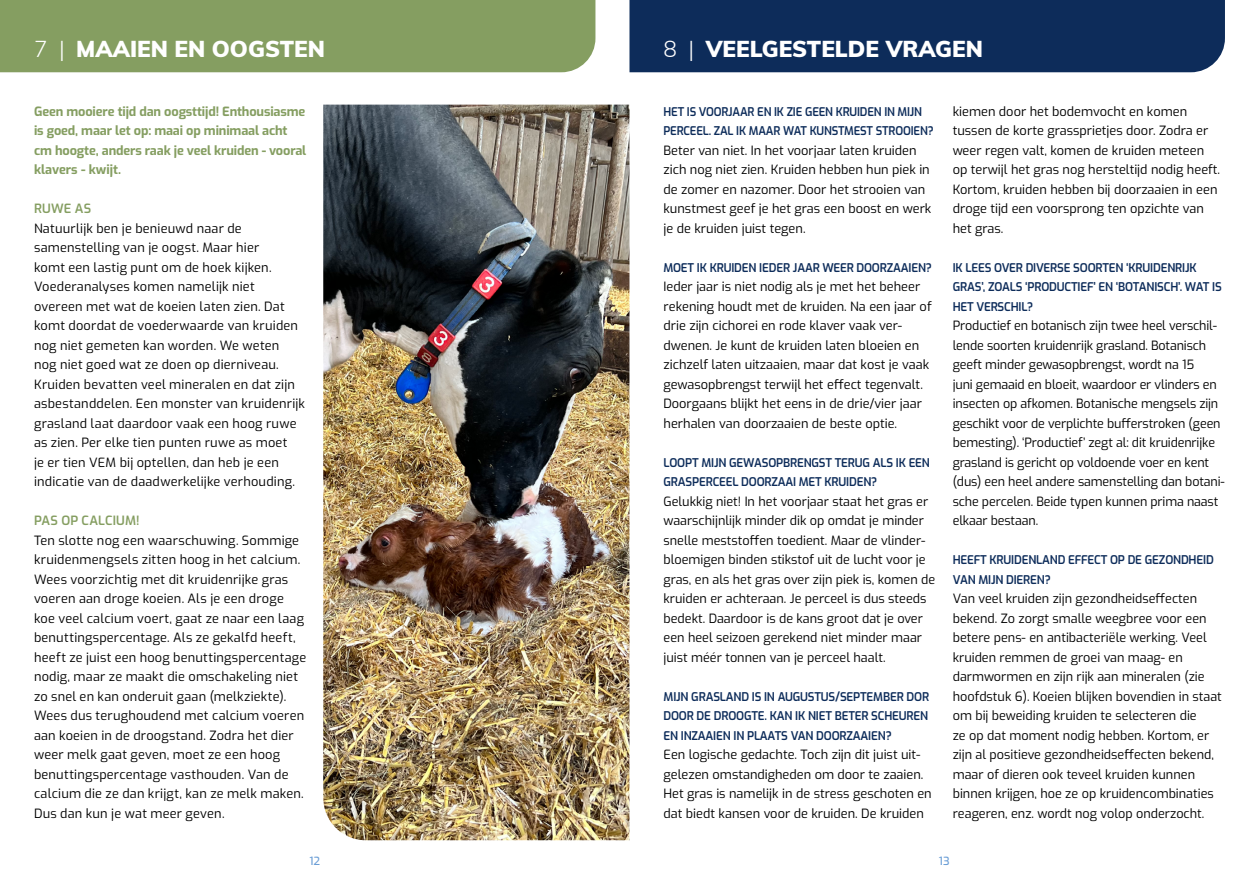
<style>
.page{position:relative;width:1259px;height:893px;background:#fff}
.page>*{position:absolute;margin:0;border:0;box-sizing:border-box;transform-origin:0 0}
.t1{font:900 22.5px "Muli";color:#fff}
.t2{font:12.75px/19.5px "Exo";color:#000}
.t3{font:700 12.75px/19.5px "Exo";letter-spacing:-.01em;color:#859e61}
.t4{font:600 12.75px "Exo";letter-spacing:.015em;color:#859e61}
.t5{font:600 12px/19.5px "Exo";letter-spacing:-.015em;color:#0d2c5a;scale:.96 1}
.t6{font:600 12px/19.5px "Exo";letter-spacing:-.015em;color:#0d2c5a;scale:.94 1}
.t7{font:500 11.25px "Exo";color:#6b9ed6}
.s1{font-weight:300}
</style>
<div class="page">
<div style="left:629px;top:0;width:596px;height:72px;background:#0d2c5a"></div>
<img style="left:323px;top:105px;width:306px;height:735px">
<div style="left:0;top:0;width:595px;height:72px;background:#859e61"></div>
<h1 class="t1" style="left:34px;top:32px;width:292px"><span class="s1">7 |</span> MAAIEN EN OOGSTEN</h1>
<p class="t3" style="left:34px;top:101px;width:274px">Geen mooiere tijd dan oogsttijd! Enthousiasme is goed, maar let op: maai op minimaal acht cm hoogte, anders raak je veel kruiden - vooral klavers - kwijt.</p>
<p class="t4" style="left:34px;top:199px;width:59px">RUWE AS</p>
<p class="t2" style="left:34px;top:218px;width:272px">Natuurlijk ben je benieuwd naar de samenstelling van je oogst. Maar hier<br>komt een lastig punt om de hoek kijken.<br>Voederanalyses komen namelijk niet overeen met wat de koeien laten zien. Dat komt doordat de voederwaarde van kruiden nog niet gemeten kan worden. We weten nog niet goed wat ze doen op dierniveau.<br>Kruiden bevatten veel mineralen en dat zijn asbestanddelen. Een monster van kruidenrijk grasland laat daardoor vaak een hoog ruwe as zien. Per elke tien punten ruwe as moet<br>je er tien VEM bij optellen, dan heb je een indicatie van de daadwerkelijke verhouding.</p>
<p class="t4" style="left:34px;top:511px;width:107px">PAS OP CALCIUM!</p>
<p class="t2" style="left:34px;top:530px;width:274px">Ten slotte nog een waarschuwing. Sommige kruidenmengsels zitten hoog in het calcium.<br>Wees voorzichtig met dit kruidenrijke gras voeren aan droge koeien. Als je een droge koe veel calcium voert, gaat ze naar een laag benuttingspercentage. Als ze gekalfd heeft, heeft ze juist een hoog benuttingspercentage nodig, maar ze maakt die omschakeling niet zo snel en kan onderuit gaan (melkziekte).<br>Wees dus terughoudend met calcium voeren aan koeien in de droogstand. Zodra het dier weer melk gaat geven, moet ze een hoog benuttingspercentage vasthouden. Van de calcium die ze dan krijgt, kan ze melk maken.<br>Dus dan kun je wat meer geven.</p>
<h1 class="t1" style="left:663px;top:32px;width:321px"><span class="s1">8 |</span> VEELGESTELDE VRAGEN</h1>
<p class="t6" style="left:663px;top:101px;width:289px">HET IS VOORJAAR EN IK ZIE GEEN KRUIDEN IN MIJN<br>PERCEEL. ZAL IK MAAR WAT KUNSTMEST STROOIEN?</p>
<p class="t2" style="left:663px;top:140px;width:269px">Beter van niet. In het voorjaar laten kruiden zich nog niet zien. Kruiden hebben hun piek in de zomer en nazomer. Door het strooien van kunstmest geef je het gras een boost en werk je de kruiden juist tegen.</p>
<p class="t5" style="left:663px;top:257px;width:281px">MOET IK KRUIDEN IEDER JAAR WEER DOORZAAIEN?</p>
<p class="t2" style="left:663px;top:276px;width:270px">Ieder jaar is niet nodig als je met het beheer rekening houdt met de kruiden. Na een jaar of drie zijn cichorei en rode klaver vaak ver&shy;dwenen. Je kunt de kruiden laten bloeien en zichzelf laten uitzaaien, maar dat kost je vaak gewasopbrengst terwijl het effect tegenvalt.<br>Doorgaans blijkt het eens in de drie/vier jaar herhalen van doorzaaien de beste optie.</p>
<p class="t5" style="left:663px;top:452px;width:279px">LOOPT MIJN GEWASOPBRENGST TERUG ALS IK EEN<br>GRASPERCEEL DOORZAAI MET KRUIDEN?</p>
<p class="t2" style="left:663px;top:491px;width:273px">Gelukkig niet! In het voorjaar staat het gras er waarschijnlijk minder dik op omdat je minder snelle meststoffen toedient. Maar de vlinder&shy;bloemigen binden stikstof uit de lucht voor je gras, en als het gras over zijn piek is, komen de kruiden er achteraan. Je perceel is dus steeds bedekt. Daardoor is de kans groot dat je over een heel seizoen gerekend niet minder maar juist méér tonnen van je perceel haalt.</p>
<p class="t5" style="left:663px;top:686px;width:278px;text-align:justify">MIJN GRASLAND IS IN AUGUSTUS/SEPTEMBER DOR DOOR DE DROOGTE. KAN IK NIET BETER SCHEUREN EN INZAAIEN IN PLAATS VAN DOORZAAIEN?</p>
<p class="t2" style="left:663px;top:744px;width:270px">Een logische gedachte. Toch zijn dit juist uit&shy;gelezen omstandigheden om door te zaaien.<br>Het gras is namelijk in de stress geschoten en dat biedt kansen voor de kruiden. De kruiden</p>
<p class="t2" style="left:952px;top:101px;width:269px">kiemen door het bodemvocht en komen tussen de korte grassprietjes door. Zodra er weer regen valt, komen de kruiden meteen op terwijl het gras nog hersteltijd nodig heeft.<br>Kortom, kruiden hebben bij doorzaaien in een droge tijd een voorsprong ten opzichte van het gras.</p>
<p class="t5" style="left:952px;top:257px;width:282px">IK LEES OVER DIVERSE SOORTEN ‘KRUIDENRIJK<br>GRAS’, ZOALS ‘PRODUCTIEF’ EN ‘BOTANISCH’. WAT IS<br>HET VERSCHIL?</p>
<p class="t2" style="left:952px;top:315px;width:274px">Productief en botanisch zijn twee heel verschil&shy;lende soorten kruidenrijk grasland. Botanisch geeft minder gewasopbrengst, wordt na 15<br>juni gemaaid en bloeit, waardoor er vlinders en insecten op afkomen. Botanische mengsels zijn geschikt voor de verplichte bufferstroken (geen bemesting). ‘Productief’ zegt al: dit kruidenrijke grasland is gericht op voldoende voer en kent (dus) een heel andere samenstelling dan botani&shy;sche percelen. Beide typen kunnen prima naast elkaar bestaan.</p>
<p class="t5" style="left:952px;top:550px;width:273px">HEEFT KRUIDENLAND EFFECT OP DE GEZONDHEID<br>VAN MIJN DIEREN?</p>
<p class="t2" style="left:952px;top:588px;width:271px">Van veel kruiden zijn gezondheidseffecten bekend. Zo zorgt smalle weegbree voor een betere pens- en antibacteriële werking. Veel kruiden remmen de groei van maag- en darmwormen en zijn rijk aan mineralen (zie hoofdstuk 6). Koeien blijken bovendien in staat om bij beweiding kruiden te selecteren die<br>ze op dat moment nodig hebben. Kortom, er zijn al positieve gezondheidseffecten bekend, maar of dieren ook teveel kruiden kunnen binnen krijgen, hoe ze op kruidencombinaties reageren, enz. wordt nog volop onderzocht.</p>
<p class="t7" style="left:309px;top:853px;width:12px">12</p>
<p class="t7" style="left:939px;top:853px;width:12px">13</p>
</div>
